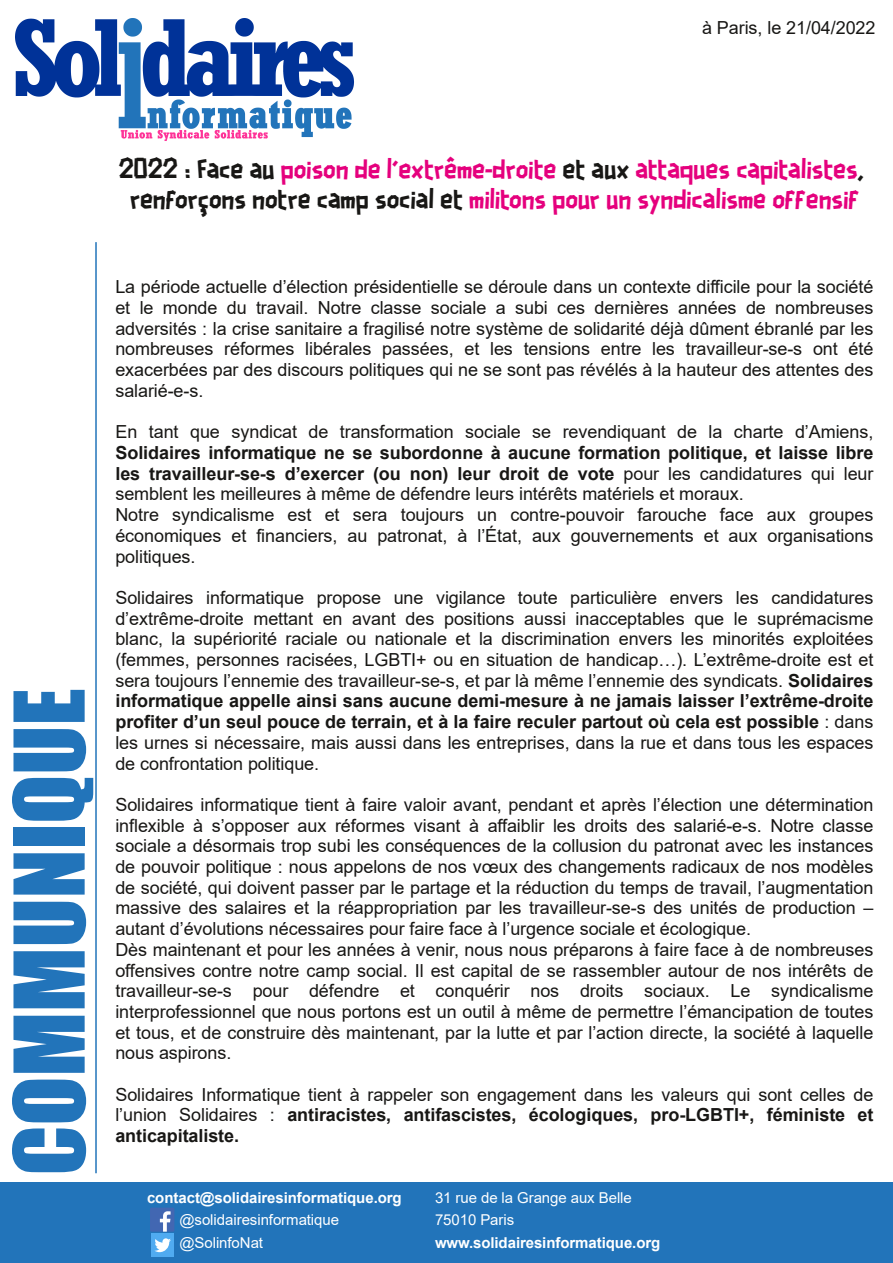
<style>
.page{position:relative;width:893px;height:1263px;background:#fff}
.page>*{position:absolute;margin:0;border:0;box-sizing:border-box;transform-origin:0 0}
.t1{font:90px "Impact";color:#2274ba}
.t2{font:22.5px/30px "Scotchlidaires";letter-spacing:-.005em;color:#e5007d;text-align:center}
.t3{font:18px/20.7px "Arial";letter-spacing:-.005em;color:#181715;text-align:justify}
.t4{font:15px/22.5px "Arial";letter-spacing:-.005em;color:#fff}
.t5{font:700 15px "Arial";letter-spacing:-.005em;color:#fff}
.s1{font-size:24px;color:#181715}
.s2{font-size:25.5px;color:#181715}
.s3{color:#181715}
.s4{font-weight:700}
</style>
<div class="page">
<svg style="left:15px;top:18px;width:339px;height:123px"></svg>
<div style="left:0;top:1183px;width:893px;height:80px;background:#2274ba"></div>
<svg style="left:150px;top:1208px;width:24px;height:24px"></svg>
<div style="left:151px;top:1233px;width:23px;height:23px;background:#50abf1"></div>
<svg style="left:154px;top:1238px;width:17px;height:14px"></svg>
<hr style="left:95px;top:242px;width:2px;height:931px;background:#2274ba">
<p class="t3" style="left:702px;top:18px;width:175px">à Paris, le 21/04/2022</p>
<p class="t2" style="left:119px;top:156px;width:747px"><span class="s1">2022</span> <span class="s2">:</span> <span class="s3">Face au</span> poison de l’extrême-droite <span class="s3">et aux</span> attaques capitalistes<span class="s3">, renforçons notre camp social et</span> militons pour un syndicalisme offensif</p>
<h1 class="t1" style="left:-6px;top:1175px;width:489px;rotate:-90deg">COMMUNIQUE</h1>
<p class="t3" style="left:115px;top:277px;width:759px">La période actuelle d’élection présidentielle se déroule dans un contexte difficile pour la société et le monde du travail. Notre classe sociale a subi ces dernières années de nombreuses adversités : la crise sanitaire a fragilisé notre système de solidarité déjà dûment ébranlé par les nombreuses réformes libérales passées, et les tensions entre les travailleur-se-s ont été exacerbées par des discours politiques qui ne se sont pas révélés à la hauteur des attentes des salarié-e-s.</p>
<p class="t3" style="left:115px;top:422px;width:759px">En tant que syndicat de transformation sociale se revendiquant de la charte d’Amiens,</p>
<p class="t3" style="left:115px;top:442px;width:760px;text-align:left"><span class="s4">Solidaires informatique ne se subordonne à aucune formation politique, et laisse libre les travailleur-se-s d’exercer (ou non) leur droit de vote</span> pour les candidatures qui leur semblent les meilleures à même de défendre leurs intérêts matériels et moraux.<br>Notre syndicalisme est et sera toujours un contre-pouvoir farouche face aux groupes économiques et financiers, au patronat, à l’État, aux gouvernements et aux organisations politiques.</p>
<p class="t3" style="left:115px;top:587px;width:759px">Solidaires informatique propose une vigilance toute particulière envers les candidatures d’extrême-droite mettant en avant des positions aussi inacceptables que le suprémacisme blanc, la supériorité raciale ou nationale et la discrimination envers les minorités exploitées (femmes, personnes racisées, LGBTI+ ou en situation de handicap…). L’extrême-droite est et sera toujours l’ennemie des travailleur-se-s, et par là même l’ennemie des syndicats. <span class="s4">Solidaires informatique appelle ainsi sans aucune demi-mesure à ne jamais laisser l’extrême-droite profiter d’un seul pouce de terrain, et à la faire reculer partout où cela est possible</span> : dans les urnes si nécessaire, mais aussi dans les entreprises, dans la rue et dans tous les espaces de confrontation politique.</p>
<p class="t3" style="left:115px;top:794px;width:759px;text-align:left">Solidaires informatique tient à faire valoir avant, pendant et après l’élection une détermination inflexible à s’opposer aux réformes visant à affaiblir les droits des salarié-e-s. Notre classe sociale a désormais trop subi les conséquences de la collusion du patronat avec les instances de pouvoir politique : nous appelons de nos vœux des changements radicaux de nos modèles de société, qui doivent passer par le partage et la réduction du temps de travail, l’augmentation massive des salaires et la réappropriation par les travailleur-se-s des unités de production – autant d’évolutions nécessaires pour faire face à l’urgence sociale et écologique.<br>Dès maintenant et pour les années à venir, nous nous préparons à faire face à de nombreuses offensives contre notre camp social. Il est capital de se rassembler autour de nos intérêts de travailleur-se-s pour défendre et conquérir nos droits sociaux. Le syndicalisme interprofessionnel que nous portons est un outil à même de permettre l’émancipation de toutes et tous, et de construire dès maintenant, par la lutte et par l’action directe, la société à laquelle nous aspirons.</p>
<p class="t3" style="left:115px;top:1084px;width:760px">Solidaires Informatique tient à rappeler son engagement dans les valeurs qui sont celles de l’union Solidaires : <span class="s4">antiracistes, antifascistes, écologiques, pro-LGBTI+, féministe et anticapitaliste.</span></p>
<p class="t5" style="left:147px;top:1189px;width:256px">contact@solidairesinformatique.org</p>
<p class="t4" style="left:179px;top:1209px;width:161px">@solidairesinformatique @SolinfoNat</p>
<p class="t4" style="left:435px;top:1186px;width:198px">31 rue de la Grange aux Belle<br>75010 Paris</p>
<p class="t5" style="left:435px;top:1234px;width:227px">www.solidairesinformatique.org</p>
</div>
